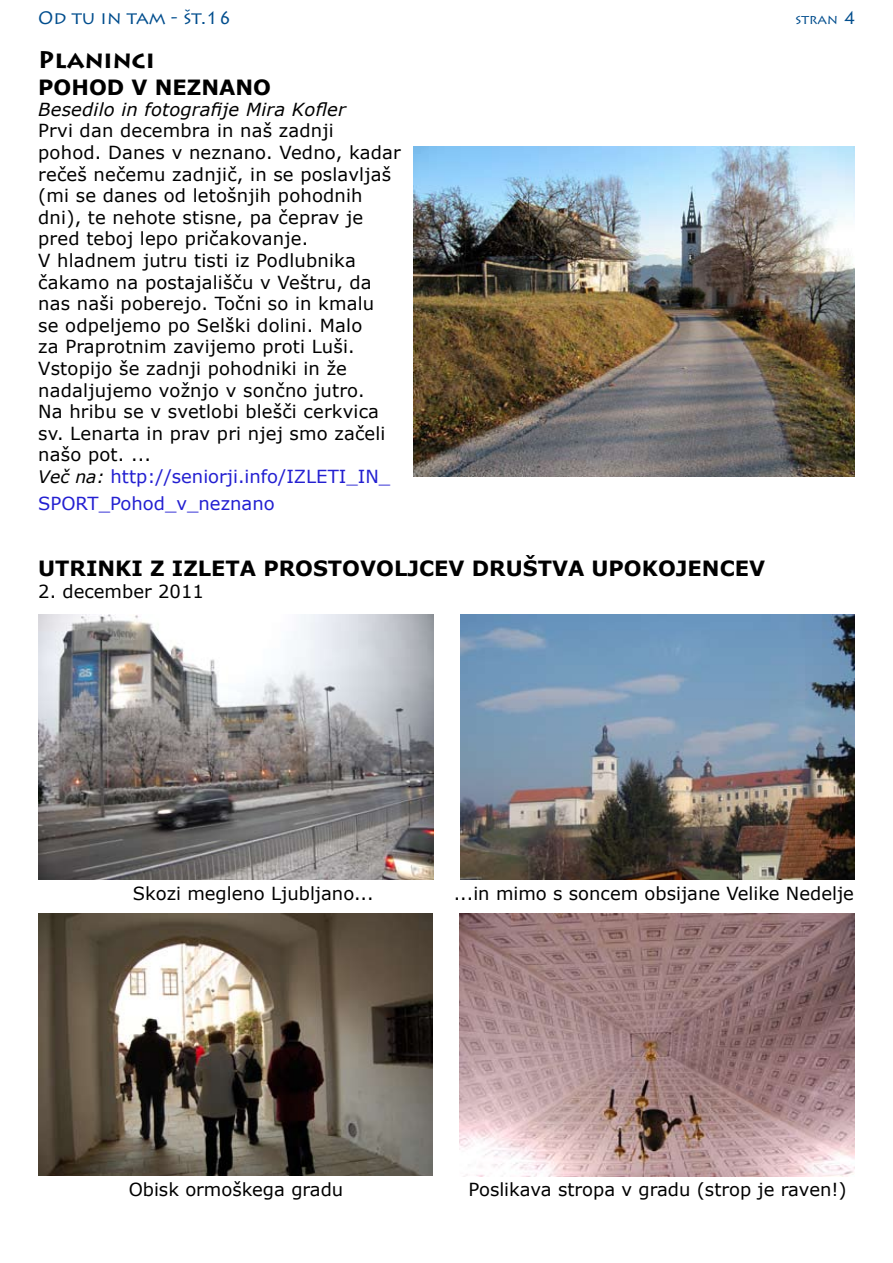
<style>
.page{position:relative;width:893px;height:1263px;background:#fff}
.page>*{position:absolute;margin:0;border:0;box-sizing:border-box;transform-origin:0 0}
.t1{font:700 24px "Lithos Pro";color:#000}
.t2{font:700 21px "Verdana";color:#000}
.t3{font:18px/21.6px "Verdana";letter-spacing:.01em;color:#000}
.t4{font:italic 18px "Verdana";letter-spacing:.01em;color:#000}
.t5{font:18px "Verdana";color:#231fd1}
.t6{font:18px "Lithos Pro";color:#004d8d}
.t7{font:13.5px "Lithos Pro";color:#004d8d}
.s1{font-size:18px}
.s2{font-style:italic;font-size:17.25px}
.s3{color:#231fd1}
</style>
<div class="page">
<img style="left:38px;top:913px;width:394px;height:262px">
<img style="left:459px;top:913px;width:396px;height:263px">
<img style="left:38px;top:615px;width:396px;height:265px">
<img style="left:461px;top:615px;width:394px;height:264px">
<img style="left:413px;top:146px;width:442px;height:331px">
<p class="t6" style="left:38px;top:8px;width:195px">OD TU IN TAM - ŠT.16</p>
<p class="t7" style="left:795px;top:11px;width:62px">STRAN <span class="s1">4</span></p>
<h1 class="t1" style="left:38px;top:46px;width:118px">Planinci</h1>
<p class="t2" style="left:38px;top:74px;width:234px">POHOD V NEZNANO</p>
<p class="t4" style="left:38px;top:98px;width:309px">Besedilo in fotografije Mira Kofler</p>
<p class="t3" style="left:38px;top:119px;width:364px">Prvi dan decembra in naš zadnji pohod. Danes v neznano. Vedno, kadar rečeš nečemu zadnjič, in se poslavljaš (mi se danes od letošnjih pohodnih dni), te nehote stisne, pa čeprav je pred teboj lepo pričakovanje.<br>V hladnem jutru tisti iz Podlubnika čakamo na postajališču v Veštru, da nas naši poberejo. Točni so in kmalu<br>se odpeljemo po Selški dolini. Malo<br>za Praprotnim zavijemo proti Luši.<br>Vstopijo še zadnji pohodniki in že nadaljujemo vožnjo v sončno jutro.<br>Na hribu se v svetlobi blešči cerkvica sv. Lenarta in prav pri njej smo začeli našo pot. ...<br><span class="s2">Več na:</span> <span class="s3">http://seniorji.info/IZLETI_IN_</span></p>
<p class="t5" style="left:38px;top:492px;width:238px">SPORT_Pohod_v_neznano</p>
<p class="t2" style="left:38px;top:555px;width:728px">UTRINKI Z IZLETA PROSTOVOLJCEV DRUŠTVA UPOKOJENCEV</p>
<p class="t3" style="left:38px;top:580px;width:167px">2. december 2011</p>
<p class="t3" style="left:133px;top:882px;width:242px">Skozi megleno Ljubljano...</p>
<p class="t3" style="left:454px;top:882px;width:402px">...in mimo s soncem obsijane Velike Nedelje</p>
<p class="t3" style="left:129px;top:1178px;width:216px">Obisk ormoškega gradu</p>
<p class="t3" style="left:469px;top:1178px;width:380px">Poslikava stropa v gradu (strop je raven!)</p>
</div>
